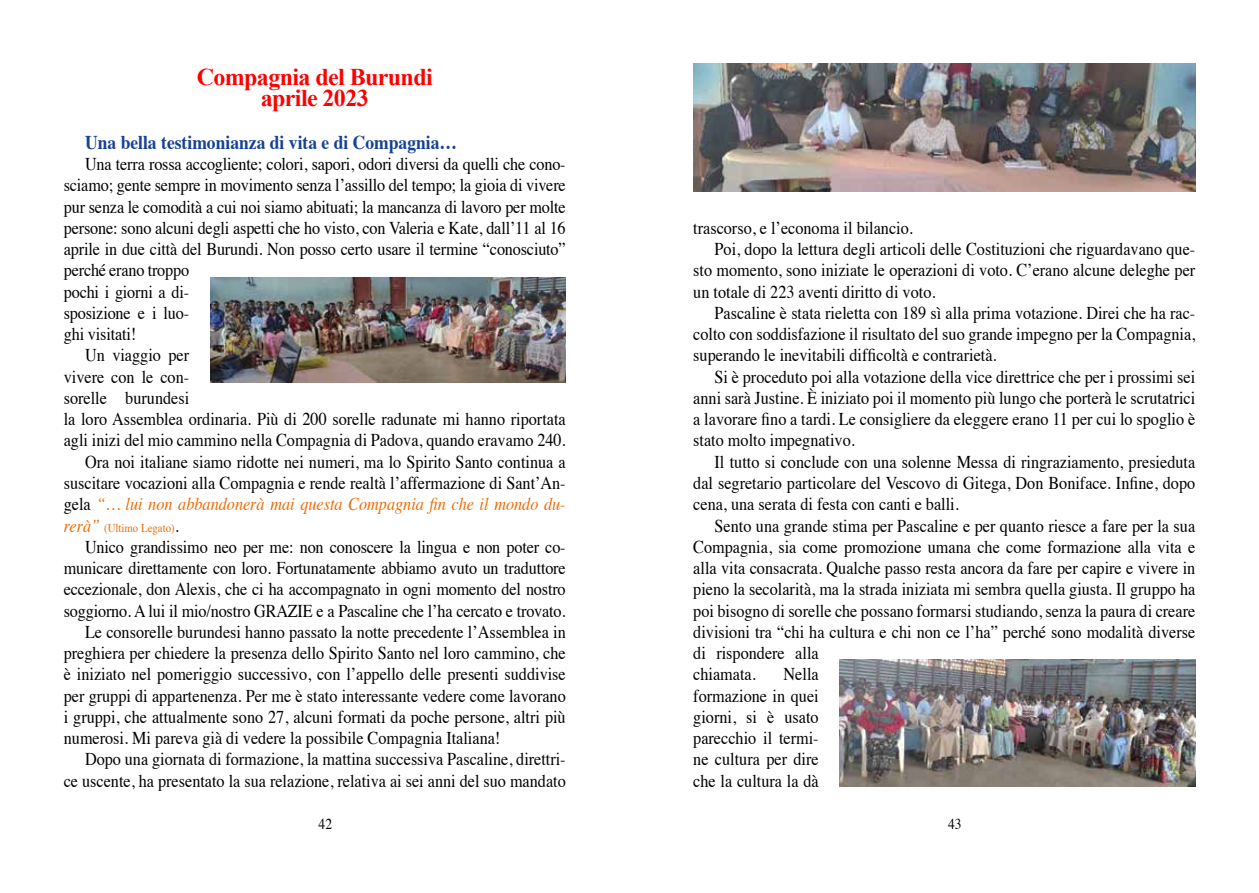
<style>
.page{position:relative;width:1259px;height:893px;background:#fff}
.page>*{position:absolute;margin:0;border:0;box-sizing:border-box;transform-origin:0 0}
.t1{font:700 24px/21.3px "Times New Roman";letter-spacing:-.025em;color:#f00;text-align:center}
.t2{font:700 19.5px "Times";color:#164194;scale:.9 1}
.t3{font:18px/21.3px "Times";color:#000;text-align:justify;scale:.9 1}
.t4{font:italic 18px "Times";color:#ed6b06;scale:.9 1}
.t5{font:15px "Times";color:#000;scale:.9 1}
.t6{font:12px "Times";color:#ed6b06;scale:.9 1}
.s1{font-style:normal;color:#000}
.s2{font-style:italic;font-size:18px}
.s3{font-size:18px;color:#000}
</style>
<div class="page">
<img style="left:210px;top:277px;width:356px;height:106px">
<img style="left:693px;top:64px;width:502px;height:127px">
<img style="left:840px;top:659px;width:355px;height:128px">
<h1 class="t1" style="left:197px;top:66px;width:238px">Compagnia del Burundi aprile 2023</h1>
<p class="t2" style="left:85px;top:124px;width:415px">Una bella testimonianza di vita e di Compagnia…</p>
<p class="t3" style="left:85px;top:152px;width:535px">Una terra rossa accogliente; colori, sapori, odori diversi da quelli che cono-</p>
<p class="t3" style="left:64px;top:173px;width:559px">sciamo; gente sempre in movimento senza l’assillo del tempo; la gioia di vivere</p>
<p class="t3" style="left:64px;top:194px;width:559px">pur senza le comodità a cui noi siamo abituati; la mancanza di lavoro per molte</p>
<p class="t3" style="left:64px;top:216px;width:559px">persone: sono alcuni degli aspetti che ho visto, con Valeria e Kate, dall’11 al 16</p>
<p class="t3" style="left:64px;top:237px;width:559px">aprile in due città del Burundi. Non posso certo usare il termine “conosciuto”</p>
<p class="t3" style="left:64px;top:258px;width:141px">perché erano troppo</p>
<p class="t3" style="left:64px;top:279px;width:141px">pochi i giorni a di-</p>
<p class="t3" style="left:64px;top:301px;width:141px">sposizione e i luo-</p>
<p class="t3" style="left:64px;top:322px;width:82px">ghi visitati!</p>
<p class="t3" style="left:85px;top:343px;width:117px">Un viaggio per</p>
<p class="t3" style="left:64px;top:364px;width:141px">vivere con le con-</p>
<p class="t3" style="left:64px;top:386px;width:141px">sorelle burundesi</p>
<p class="t3" style="left:64px;top:407px;width:559px">la loro Assemblea ordinaria. Più di 200 sorelle radunate mi hanno riportata</p>
<p class="t3" style="left:64px;top:428px;width:559px">agli inizi del mio cammino nella Compagnia di Padova, quando eravamo 240.</p>
<p class="t3" style="left:85px;top:449px;width:535px">Ora noi italiane siamo ridotte nei numeri, ma lo Spirito Santo continua a</p>
<p class="t3" style="left:64px;top:471px;width:559px">suscitare vocazioni alla Compagnia e rende realtà l’affermazione di Sant’An-</p>
<p class="t4" style="left:64px;top:489px;width:559px"><span class="s1">gela</span> “… lui non abbandonerà mai questa Compagnia fin che il mondo du-</p>
<p class="t6" style="left:64px;top:516px;width:129px"><span class="s2">rerà”</span> (Ultimo Legato)<span class="s3">.</span></p>
<p class="t3" style="left:85px;top:535px;width:535px">Unico grandissimo neo per me: non conoscere la lingua e non poter co-</p>
<p class="t3" style="left:64px;top:556px;width:559px">municare direttamente con loro. Fortunatamente abbiamo avuto un traduttore</p>
<p class="t3" style="left:64px;top:577px;width:559px">eccezionale, don Alexis, che ci ha accompagnato in ogni momento del nostro</p>
<p class="t3" style="left:64px;top:598px;width:559px">soggiorno. A lui il mio/nostro GRAZIE e a Pascaline che l’ha cercato e trovato.</p>
<p class="t3" style="left:85px;top:620px;width:535px">Le consorelle burundesi hanno passato la notte precedente l’Assemblea in</p>
<p class="t3" style="left:64px;top:641px;width:559px">preghiera per chiedere la presenza dello Spirito Santo nel loro cammino, che</p>
<p class="t3" style="left:64px;top:662px;width:559px">è iniziato nel pomeriggio successivo, con l’appello delle presenti suddivise</p>
<p class="t3" style="left:64px;top:683px;width:559px">per gruppi di appartenenza. Per me è stato interessante vedere come lavorano</p>
<p class="t3" style="left:64px;top:705px;width:559px">i gruppi, che attualmente sono 27, alcuni formati da poche persone, altri più</p>
<p class="t3" style="left:64px;top:726px;width:486px">numerosi. Mi pareva già di vedere la possibile Compagnia Italiana!</p>
<p class="t3" style="left:85px;top:747px;width:535px">Dopo una giornata di formazione, la mattina successiva Pascaline, direttri-</p>
<p class="t3" style="left:64px;top:768px;width:559px">ce uscente, ha presentato la sua relazione, relativa ai sei anni del suo mandato</p>
<p class="t3" style="left:693px;top:216px;width:245px">trascorso, e l’economa il bilancio.</p>
<p class="t3" style="left:714px;top:237px;width:535px">Poi, dopo la lettura degli articoli delle Costituzioni che riguardavano que-</p>
<p class="t3" style="left:693px;top:258px;width:559px">sto momento, sono iniziate le operazioni di voto. C’erano alcune deleghe per</p>
<p class="t3" style="left:693px;top:279px;width:271px">un totale di 223 aventi diritto di voto.</p>
<p class="t3" style="left:714px;top:301px;width:535px">Pascaline è stata rieletta con 189 sì alla prima votazione. Direi che ha rac-</p>
<p class="t3" style="left:693px;top:322px;width:559px">colto con soddisfazione il risultato del suo grande impegno per la Compagnia,</p>
<p class="t3" style="left:693px;top:343px;width:338px">superando le inevitabili difficoltà e contrarietà.</p>
<p class="t3" style="left:714px;top:364px;width:535px">Si è proceduto poi alla votazione della vice direttrice che per i prossimi sei</p>
<p class="t3" style="left:693px;top:386px;width:559px">anni sarà Justine. È iniziato poi il momento più lungo che porterà le scrutatrici</p>
<p class="t3" style="left:693px;top:407px;width:559px">a lavorare fino a tardi. Le consigliere da eleggere erano 11 per cui lo spoglio è</p>
<p class="t3" style="left:693px;top:428px;width:181px">stato molto impegnativo.</p>
<p class="t3" style="left:714px;top:449px;width:535px">Il tutto si conclude con una solenne Messa di ringraziamento, presieduta</p>
<p class="t3" style="left:693px;top:471px;width:559px">dal segretario particolare del Vescovo di Gitega, Don Boniface. Infine, dopo</p>
<p class="t3" style="left:693px;top:492px;width:296px">cena, una serata di festa con canti e balli.</p>
<p class="t3" style="left:714px;top:513px;width:535px">Sento una grande stima per Pascaline e per quanto riesce a fare per la sua</p>
<p class="t3" style="left:693px;top:535px;width:559px">Compagnia, sia come promozione umana che come formazione alla vita e</p>
<p class="t3" style="left:693px;top:556px;width:559px">alla vita consacrata. Qualche passo resta ancora da fare per capire e vivere in</p>
<p class="t3" style="left:693px;top:577px;width:559px">pieno la secolarità, ma la strada iniziata mi sembra quella giusta. Il gruppo ha</p>
<p class="t3" style="left:693px;top:598px;width:559px">poi bisogno di sorelle che possano formarsi studiando, senza la paura di creare</p>
<p class="t3" style="left:693px;top:620px;width:559px">divisioni tra “chi ha cultura e chi non ce l’ha” perché sono modalità diverse</p>
<p class="t3" style="left:693px;top:641px;width:141px">di rispondere alla</p>
<p class="t3" style="left:693px;top:662px;width:71px">chiamata.</p>
<p class="t3" style="left:693px;top:662px;width:141px;text-indent:90px">Nella formazione in quei giorni, si è usato parecchio il termi&shy;ne cultura per dire che la cultura la dà</p>
<p class="t5" style="left:319px;top:810px;width:16px">42</p>
<p class="t5" style="left:948px;top:810px;width:16px">43</p>
</div>
